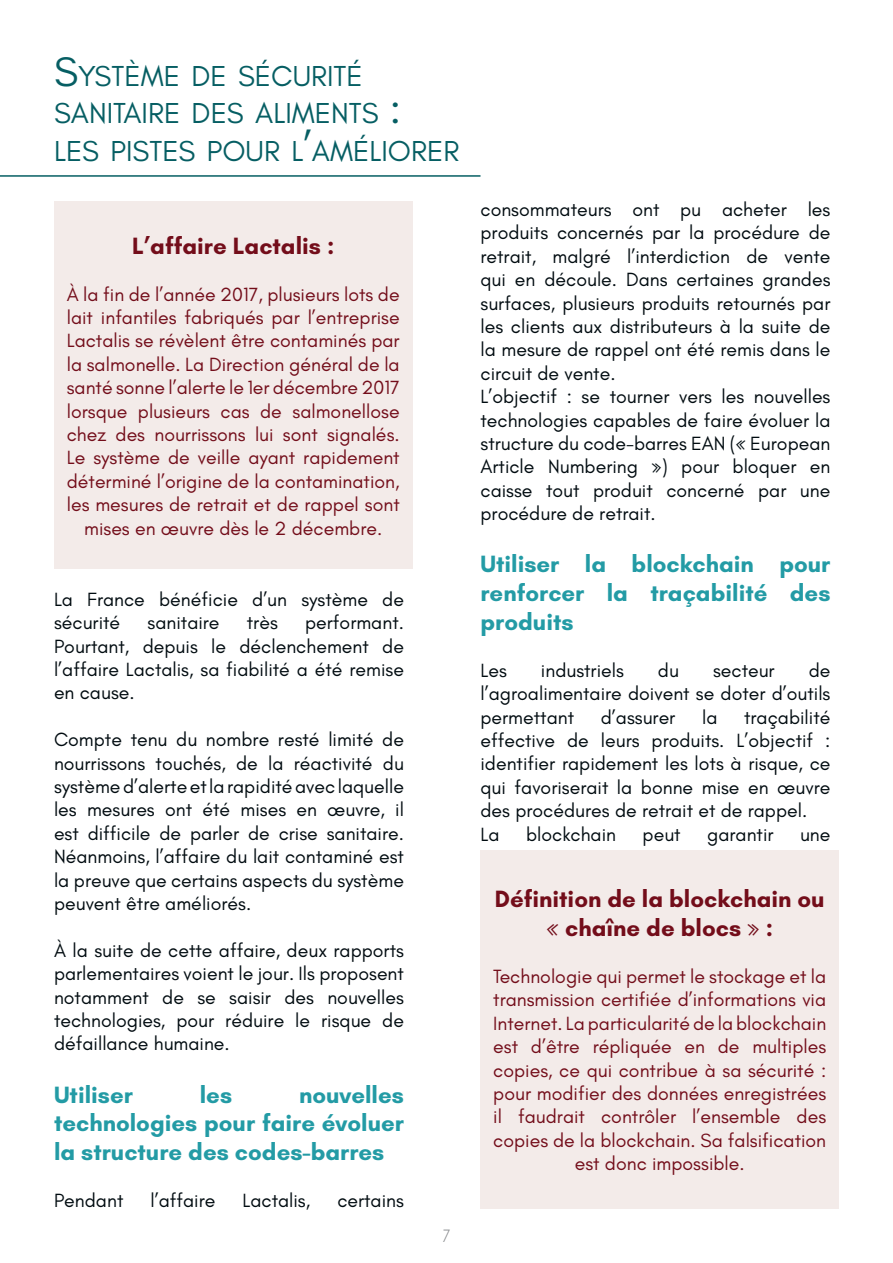
<style>
.page{position:relative;width:893px;height:1263px;background:#fff}
.page>*{position:absolute;margin:0;border:0;box-sizing:border-box;transform-origin:0 0}
.t1{font:29.4px/37.5px "Glacial Indifference";color:#065e63}
.t2{font:700 24px/28.8px "Glacial Indifference";color:#239ba5;text-align:justify}
.t3{font:700 24px/28.8px "Glacial Indifference";color:#730d1a;text-align:center}
.t4{font:19.5px/23.4px "Glacial Indifference";color:#000b10;text-align:justify}
.t5{font:19.5px/23.4px "Glacial Indifference";color:#730d1a;text-align:center}
.t6{font:18px "Cicle Fina";color:#86888b}
.s1{font-size:42px}
.s2{font-family:"Cicle Semi"}
.s3{font-family:"Cicle Semi";font-weight:400}
</style>
<div class="page">
<hr style="left:0;top:175px;width:480px;height:2px;background:#065e63">
<div style="left:54px;top:201px;width:358px;height:368px;background:#f3ebe9"></div>
<div style="left:480px;top:850px;width:359px;height:359px;background:#f3ebe9"></div>
<h1 class="t1" style="left:54px;top:57px;width:407px"><span class="s1">S</span>YSTÈME DE SÉCURITÉ<br>SANITAIRE DES ALIMENTS <span class="s1">:<br></span>LES PISTES POUR L<span class="s1">’</span>AMÉLIORER</h1>
<p class="t3" style="left:132px;top:231px;width:204px">L’affaire Lactalis :</p>
<p class="t5" style="left:67px;top:283px;width:334px">À la fin de l’année 2017, plusieurs lots de lait infantiles fabriqués par l’entreprise Lactalis se révèlent être contaminés par la salmonelle. La Direction général de la santé sonne l’alerte le 1er décembre 2017 lorsque plusieurs cas de salmonellose chez des nourrissons lui sont signalés.<br>Le système de veille ayant rapidement déterminé l’origine de la contamination, les mesures de retrait et de rappel sont mises en œuvre dès le 2 décembre.</p>
<p class="t4" style="left:54px;top:588px;width:351px">La France bénéficie d’un système de sécurité</p>
<p class="t4" style="left:54px;top:611px;width:351px;text-indent:251px">performant.<br>Pourtant, depuis le déclenchement de l’affaire Lactalis, sa fiabilité a été remise en cause.</p>
<p class="t4" style="left:54px;top:728px;width:351px">Compte tenu du nombre resté limité de nourrissons touchés, de la réactivité du système d’alerte et la rapidité avec laquelle les mesures ont été mises en œuvre, il est difficile de parler de crise sanitaire.<br>Néanmoins, l’affaire du lait contaminé est la preuve que certains aspects du système peuvent être améliorés.</p>
<p class="t4" style="left:54px;top:939px;width:351px">À la suite de cette affaire, deux rapports parlementaires voient le jour. Ils proposent notamment de se saisir des nouvelles technologies, pour réduire le risque de défaillance humaine.</p>
<p class="t2" style="left:54px;top:1080px;width:80px">Utiliser</p>
<p class="t2" style="left:200px;top:1080px;width:34px">les</p>
<p class="t4" style="left:148px;top:611px;width:74px">sanitaire</p>
<p class="t4" style="left:247px;top:611px;width:33px">très</p>
<p class="t2" style="left:54px;top:1080px;width:351px;text-indent:245px">nouvelles technologies pour faire évoluer la structure des codes-barres</p>
<p class="t4" style="left:54px;top:1189px;width:71px">Pendant</p>
<p class="t4" style="left:150px;top:1189px;width:66px">l’affaire</p>
<p class="t4" style="left:242px;top:1189px;width:69px">Lactalis,</p>
<p class="t4" style="left:337px;top:1189px;width:68px">certains</p>
<p class="t6" style="left:442px;top:1226px;width:9px">7</p>
<p class="t4" style="left:480px;top:198px;width:351px;text-align:left">consommateurs ont pu acheter les produits concernés par la procédure de retrait, malgré l’interdiction de vente qui en découle. Dans certaines grandes surfaces, plusieurs produits retournés par les clients aux distributeurs à la suite de la mesure de rappel ont été remis dans le circuit de vente.<br>L’objectif : se tourner vers les nouvelles technologies capables de faire évoluer la structure du code-barres EAN (<span class="s2">«</span> European Article Numbering <span class="s2">»</span>) pour bloquer en caisse tout produit concerné par une procédure de retrait.</p>
<p class="t2" style="left:480px;top:550px;width:351px">Utiliser la blockchain pour renforcer la traçabilité des produits</p>
<p class="t4" style="left:480px;top:659px;width:28px">Les</p>
<p class="t4" style="left:541px;top:659px;width:84px">industriels</p>
<p class="t4" style="left:658px;top:659px;width:23px">du</p>
<p class="t4" style="left:713px;top:659px;width:63px">secteur</p>
<p class="t4" style="left:480px;top:659px;width:351px;text-indent:328px">de l’agroalimentaire doivent se doter d’outils permettant</p>
<p class="t4" style="left:480px;top:706px;width:351px;text-align:left;text-indent:264px">traçabilité effective de leurs produits. L’objectif : identifier rapidement les lots à risque, ce qui favoriserait la bonne mise en œuvre des procédures de retrait et de rappel.<br>La</p>
<p class="t4" style="left:601px;top:706px;width:76px">d’assurer</p>
<p class="t4" style="left:702px;top:706px;width:17px">la</p>
<p class="t4" style="left:526px;top:823px;width:92px">blockchain</p>
<p class="t4" style="left:643px;top:823px;width:40px">peut</p>
<p class="t4" style="left:707px;top:823px;width:68px">garantir</p>
<p class="t4" style="left:800px;top:823px;width:32px">une</p>
<p class="t3" style="left:495px;top:884px;width:331px">Définition de la blockchain ou <span class="s3">«</span> chaîne de blocs <span class="s3">»</span> :</p>
<p class="t5" style="left:493px;top:965px;width:334px">Technologie qui permet le stockage et la transmission certifiée d’informations via Internet. La particularité de la blockchain est d’être répliquée en de multiples copies, ce qui contribue à sa sécurité : pour modifier des données enregistrées il faudrait contrôler l’ensemble des copies de la blockchain. Sa falsification est donc impossible.</p>
</div>
